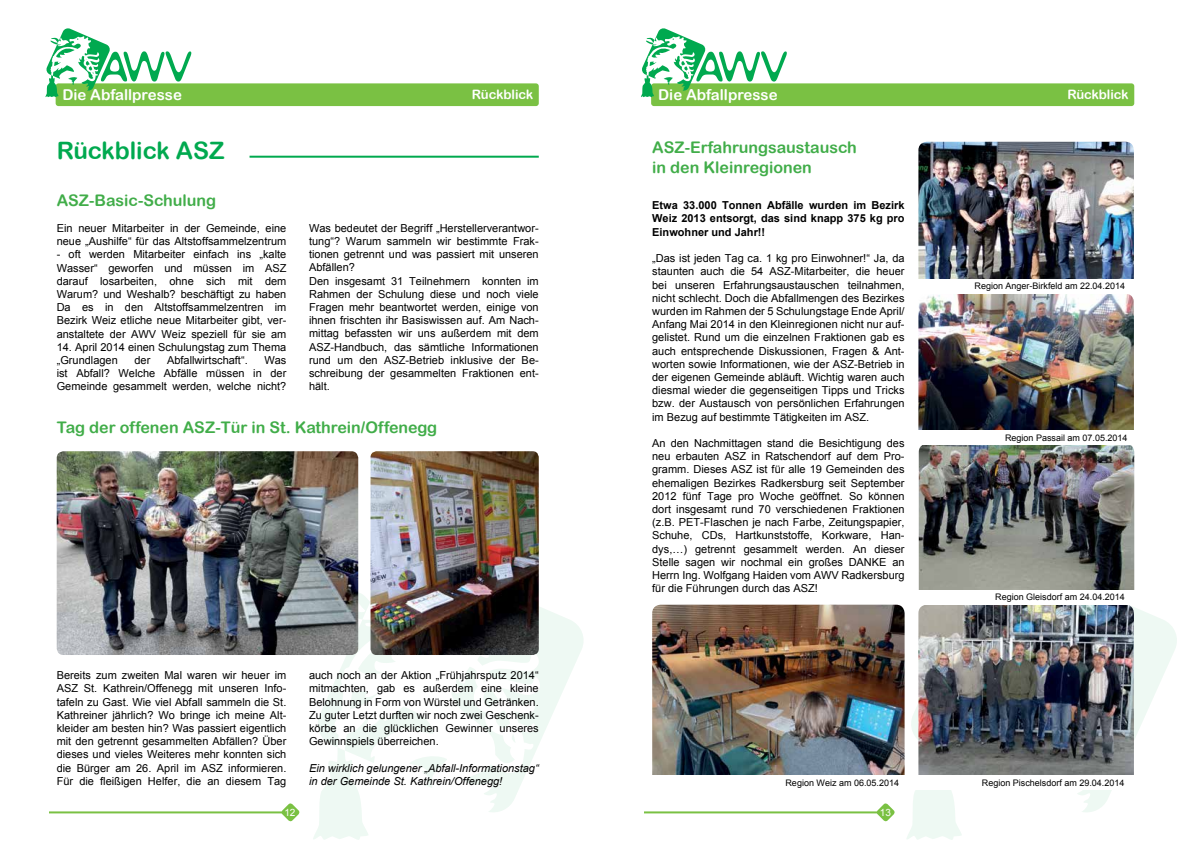
<style>
.page{position:relative;width:1191px;height:842px;background:#fff}
.page>*{position:absolute;margin:0;border:0;box-sizing:border-box;transform-origin:0 0}
.t1{font:24px "Arial Rounded MT Bold";color:#00a94f}
.t2{font:16px/19.2px "Arial Rounded MT Bold";color:#41ad49}
.t3{font:15px "Arial Rounded MT Bold";color:#fff}
.t4{font:13px "Arial Rounded MT Bold";letter-spacing:-.005em;color:#fff}
.t5{font:11px/13.2px "Arial";color:#000;text-align:justify}
.t6{font:700 11px/13.2px "Arial";color:#000;text-align:justify}
.t7{font:italic 11px/13.2px "Arial";color:#000}
.t8{font:10px "Arial";color:#fff}
.t9{font:9px "Arial";color:#000}
</style>
<div class="page">
<svg style="left:358px;top:549px;width:225px;height:248px"></svg>
<svg style="left:313px;top:631px;width:202px;height:209px"></svg>
<svg style="left:358px;top:590px;width:12px;height:29px"></svg>
<svg style="left:875px;top:803px;width:20px;height:19px"></svg>
<svg style="left:280px;top:803px;width:20px;height:19px"></svg>
<div style="left:56px;top:83px;width:483px;height:23px;background:#7ac143;border-radius:3px"></div>
<svg style="left:45px;top:28px;width:146px;height:69px"></svg>
<div style="left:651px;top:83px;width:483px;height:23px;background:#7ac143;border-radius:3px"></div>
<svg style="left:641px;top:28px;width:146px;height:69px"></svg>
<hr style="left:50px;top:811px;width:235px;height:2px;background:#7ac143">
<svg style="left:1108px;top:549px;width:69px;height:248px"></svg>
<svg style="left:907px;top:705px;width:201px;height:135px"></svg>
<hr style="left:645px;top:811px;width:235px;height:2px;background:#7ac143">
<img style="left:57px;top:451px;width:301px;height:204px">
<img style="left:370px;top:451px;width:169px;height:204px">
<hr style="left:249px;top:156px;width:290px;height:2px;background:#00a94f">
<img style="left:918px;top:294px;width:216px;height:136px">
<img style="left:918px;top:142px;width:216px;height:137px">
<img style="left:918px;top:445px;width:216px;height:145px">
<img style="left:918px;top:605px;width:216px;height:171px">
<img style="left:652px;top:605px;width:252px;height:170px">
<div style="left:913px;top:590px;width:222px;height:14px;background:#fff"></div>
<div style="left:913px;top:776px;width:221px;height:14px;background:#fff"></div>
<div style="left:652px;top:776px;width:261px;height:14px;background:#fff"></div>
<h3 class="t3" style="left:62px;top:86px;width:121px">Die Abfallpresse</h3>
<p class="t4" style="left:472px;top:86px;width:63px">Rückblick</p>
<h3 class="t3" style="left:658px;top:86px;width:121px">Die Abfallpresse</h3>
<p class="t4" style="left:1067px;top:86px;width:63px">Rückblick</p>
<h1 class="t1" style="left:57px;top:137px;width:169px">Rückblick ASZ</h1>
<h2 class="t2" style="left:57px;top:190px;width:161px">ASZ-Basic-Schulung</h2>
<p class="t5" style="left:57px;top:222px;width:231px">Ein neuer Mitarbeiter in der Gemeinde, eine neue „Aushilfe“ für das Altstoffsammelzentrum</p>
<p class="t5" style="left:57px;top:248px;width:231px">- oft werden Mitarbeiter einfach ins „kalte Wasser“ geworfen und müssen im ASZ darauf losarbeiten, ohne sich mit dem Warum? und Weshalb? beschäftigt zu haben Da es in den Altstoffsammelzentren im Bezirk Weiz etliche neue Mitarbeiter gibt, ver&shy;anstaltete der AWV Weiz speziell für sie am</p>
<p class="t5" style="left:57px;top:340px;width:231px">14. April 2014 einen Schulungstag zum Thema „Grundlagen</p>
<p class="t5" style="left:309px;top:221px;width:231px;text-align:left">Was bedeutet der Begriff „Herstellerverantwor&shy;tung“? Warum sammeln wir bestimmte Frak&shy;tionen getrennt und was passiert mit unseren Abfällen?<br>Den insgesamt 31 Teilnehmern konnten im Rahmen der Schulung diese und noch viele Fragen mehr beantwortet werden, einige von ihnen frischten ihr Basiswissen auf. Am Nach&shy;mittag befassten wir uns außerdem mit dem ASZ-Handbuch, das sämtliche Informationen rund um den ASZ-Betrieb inklusive der Be&shy;schreibung der gesammelten Fraktionen ent&shy;hält.</p>
<h2 class="t2" style="left:57px;top:417px;width:382px">Tag der offenen ASZ-Tür in St. Kathrein/Offenegg</h2>
<p class="t5" style="left:134px;top:354px;width:17px">der</p>
<p class="t5" style="left:167px;top:354px;width:82px">Abfallwirtschaft“.</p>
<p class="t5" style="left:57px;top:354px;width:231px;text-indent:208px">Was ist Abfall? Welche Abfälle müssen in der Gemeinde gesammelt werden, welche nicht?</p>
<p class="t5" style="left:57px;top:669px;width:231px">Bereits zum zweiten Mal waren wir heuer im ASZ St. Kathrein/Offenegg mit unseren Info&shy;tafeln zu Gast. Wie viel Abfall sammeln die St.<br>Kathreiner jährlich? Wo bringe ich meine Alt&shy;kleider am besten hin? Was passiert eigentlich mit den getrennt gesammelten Abfällen? Über dieses und vieles Weiteres mehr konnten sich die Bürger am 26. April im ASZ informieren.<br>Für die fleißigen Helfer, die an diesem Tag</p>
<p class="t5" style="left:309px;top:669px;width:231px">auch noch an der Aktion „Frühjahrsputz 2014“ mitmachten, gab es außerdem eine kleine Belohnung in Form von Würstel und Getränken.<br>Zu guter Letzt durften wir noch zwei Geschenk&shy;körbe an die glücklichen Gewinner unseres Gewinnspiels überreichen.</p>
<p class="t7" style="left:309px;top:761px;width:231px">Ein wirklich gelungener „Abfall-Informationstag“ in der Gemeinde St. Kathrein/Offenegg!</p>
<h2 class="t2" style="left:652px;top:138px;width:206px">ASZ-Erfahrungsaustausch in den Kleinregionen</h2>
<p class="t6" style="left:652px;top:199px;width:254px">Etwa 33.000 Tonnen Abfälle wurden im Bezirk Weiz 2013 entsorgt, das sind knapp 375 kg pro Einwohner und Jahr!!</p>
<p class="t5" style="left:652px;top:252px;width:254px">„Das ist jeden Tag ca. 1 kg pro Einwohner!“ Ja, da staunten auch die 54 ASZ-Mitarbeiter, die heuer bei unseren Erfahrungsaustauschen teilnahmen, nicht schlecht. Doch die Abfallmengen des Bezirkes wurden im Rahmen der 5 Schulungstage Ende April/ Anfang Mai 2014 in den Kleinregionen nicht nur auf&shy;gelistet. Rund um die einzelnen Fraktionen gab es auch entsprechende Diskussionen, Fragen &amp; Ant&shy;worten sowie Informationen, wie der ASZ-Betrieb in der eigenen Gemeinde abläuft. Wichtig waren auch diesmal wieder die gegenseitigen Tipps und Tricks bzw. der Austausch von persönlichen Erfahrungen im Bezug auf bestimmte Tätigkeiten im ASZ.</p>
<p class="t5" style="left:652px;top:437px;width:254px">An den Nachmittagen stand die Besichtigung des neu erbauten ASZ in Ratschendorf auf dem Pro&shy;gramm. Dieses ASZ ist für alle 19 Gemeinden des ehemaligen Bezirkes Radkersburg seit September 2012 fünf Tage pro Woche geöffnet. So können dort insgesamt rund 70 verschiedenen Fraktionen (z.B. PET-Flaschen je nach Farbe, Zeitungspapier, Schuhe, CDs, Hartkunststoffe, Korkware, Han&shy;dys,…) getrennt gesammelt werden. An dieser Stelle sagen wir nochmal ein großes DANKE an Herrn Ing. Wolfgang Haiden vom AWV Radkersburg für die Führungen durch das ASZ!</p>
<p class="t9" style="left:974px;top:280px;width:152px">Region Anger-Birkfeld am 22.04.2014</p>
<p class="t9" style="left:1005px;top:431px;width:124px">Region Passail am 07.05.2014</p>
<p class="t9" style="left:995px;top:591px;width:131px">Region Gleisdorf am 24.04.2014</p>
<p class="t9" style="left:785px;top:777px;width:115px">Region Weiz am 06.05.2014</p>
<p class="t9" style="left:981px;top:777px;width:144px">Region Pischelsdorf am 29.04.2014</p>
<p class="t8" style="left:284px;top:806px;width:13px">12</p>
<p class="t8" style="left:880px;top:806px;width:13px">13</p>
</div>
